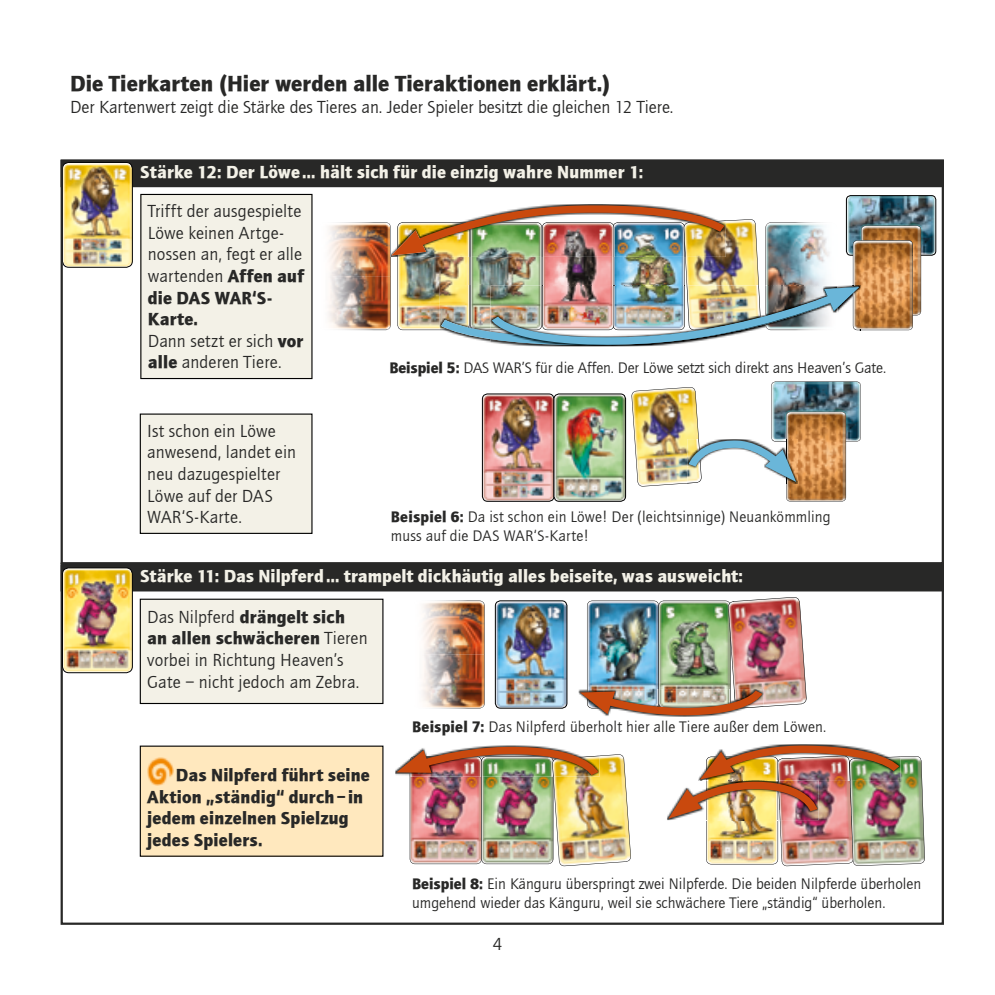
<style>
.page{position:relative;width:995px;height:995px;background:#fff}
.page>*{position:absolute;margin:0;border:0;box-sizing:border-box;transform-origin:0 0}
.t1{font:22.5px "Quay Sans ITCTT Black";letter-spacing:.005em;color:#282827}
.t2{font:18px/21.6px "Quay Sans ITCTT Book";letter-spacing:.01em;color:#282827}
.t3{font:18px/21.6px "Quay Sans ITCTT Black";letter-spacing:.01em;color:#282827}
.t4{font:18px "Quay Sans ITCTT Black";letter-spacing:.005em;color:#f3f1e7}
.t5{font:15.75px/18.9px "Quay Sans ITCTT Book";color:#282827}
.s1{font-family:"Quay Sans ITCTT Black"}
.s2{font-family:"Quay Sans ITCTT Book"}
</style>
<div class="page">
<div style="left:62px;top:161px;width:881px;height:25px;background:#282827"></div>
<div style="left:61px;top:159px;width:883px;height:28px;border:2px solid #282827"></div>
<img style="left:64px;top:164px;width:67px;height:102px">
<div style="left:62px;top:162px;width:71px;height:106px;border:1px solid #000;border-radius:6px"></div>
<div style="left:62px;top:564px;width:881px;height:26px;background:#282827"></div>
<div style="left:61px;top:563px;width:883px;height:28px;border:2px solid #282827"></div>
<img style="left:62px;top:568px;width:69px;height:105px">
<div style="left:62px;top:568px;width:71px;height:105px;border:1px solid #000;border-radius:6px"></div>
<div style="left:61px;top:160px;width:883px;height:404px;border:2px solid #282827"></div>
<img style="left:482px;top:394px;width:144px;height:107px">
<div style="left:482px;top:394px;width:72px;height:108px;border:1px solid #000;border-radius:5px"></div>
<div style="left:554px;top:394px;width:72px;height:108px;border:1px solid #000;border-radius:5px"></div>
<img style="left:631px;top:382px;width:230px;height:120px">
<img style="left:848px;top:196px;width:88px;height:59px">
<div style="left:846px;top:195px;width:90px;height:60px;border:1px solid #000;border-radius:4px"></div>
<img style="left:328px;top:223px;width:63px;height:107px">
<img style="left:391px;top:204px;width:530px;height:143px">
<img style="left:397px;top:745px;width:234px;height:121px">
<img style="left:668px;top:744px;width:257px;height:122px">
<img style="left:580px;top:597px;width:227px;height:120px">
<img style="left:495px;top:601px;width:72px;height:107px">
<div style="left:495px;top:601px;width:72px;height:107px;border:1px solid #000;border-radius:5px"></div>
<img style="left:422px;top:601px;width:63px;height:107px">
<div style="left:140px;top:414px;width:172px;height:119px;background:#f3f1e7"></div>
<div style="left:140px;top:414px;width:173px;height:120px;border:1px solid #000"></div>
<div style="left:140px;top:599px;width:243px;height:104px;background:#f3f1e7"></div>
<div style="left:140px;top:599px;width:243px;height:105px;border:1px solid #000"></div>
<div style="left:141px;top:194px;width:171px;height:185px;background:#f3f1e7"></div>
<div style="left:140px;top:194px;width:173px;height:185px;border:1px solid #000"></div>
<div style="left:140px;top:746px;width:243px;height:110px;background:#ffe8be"></div>
<img style="left:147px;top:758px;width:27px;height:28px">
<h1 class="t1" style="left:70px;top:70px;width:542px">Die Tierkarten (Hier werden alle Tieraktionen erklärt.)</h1>
<p class="t2" style="left:70px;top:96px;width:605px">Der Kartenwert zeigt die Stärke des Tieres an. Jeder Spieler besitzt die gleichen 12 Tiere.</p>
<p class="t4" style="left:140px;top:162px;width:505px">Stärke 12: Der Löwe … hält sich für die einzig wahre Nummer 1:</p>
<p class="t2" style="left:148px;top:201px;width:158px">Trifft der ausgespielte<br>Löwe keinen Artge&shy;nossen an, fegt er alle wartenden <span class="s1">Affen auf</span></p>
<p class="t3" style="left:148px;top:287px;width:126px">die DAS WAR‘S-<br>Karte.</p>
<p class="t2" style="left:148px;top:330px;width:157px">Dann setzt er sich <span class="s1">vor alle</span> anderen Tiere.</p>
<p class="t2" style="left:147px;top:420px;width:150px">Ist schon ein Löwe anwesend, landet ein neu dazugespielter<br>Löwe auf der DAS<br>WAR‘S-Karte.</p>
<p class="t5" style="left:389px;top:358px;width:498px"><span class="s1">Beispiel 5:</span> DAS WAR’S für die Affen. Der Löwe setzt sich direkt ans Heaven’s Gate.</p>
<p class="t5" style="left:391px;top:508px;width:441px"><span class="s1">Beispiel 6:</span> Da ist schon ein Löwe! Der (leichtsinnige) Neuankömmling muss auf die DAS WAR‘S-Karte!</p>
<p class="t4" style="left:140px;top:565px;width:604px">Stärke 11: Das Nilpferd … trampelt dickhäutig alles beiseite, was ausweicht:</p>
<p class="t3" style="left:147px;top:606px;width:222px"><span class="s2">Das Nilpferd</span> drängelt sich an allen schwächeren <span class="s2">Tieren</span></p>
<p class="t2" style="left:147px;top:650px;width:214px">vorbei in Richtung Heaven’s<br>Gate – nicht jedoch am Zebra.</p>
<p class="t3" style="left:147px;top:764px;width:224px;text-indent:29px">Das Nilpferd führt seine<br>Aktion „ständig“ durch – in jedem einzelnen Spielzug jedes Spielers.</p>
<p class="t5" style="left:412px;top:718px;width:416px"><span class="s1">Beispiel 7:</span> Das Nilpferd überholt hier alle Tiere außer dem Löwen.</p>
<p class="t5" style="left:412px;top:874px;width:511px"><span class="s1">Beispiel 8:</span> Ein Känguru überspringt zwei Nilpferde. Die beiden Nilpferde überholen umgehend wieder das Känguru, weil sie schwächere Tiere „ständig“ überholen.</p>
<p class="t2" style="left:493px;top:934px;width:11px">4</p>
</div>
